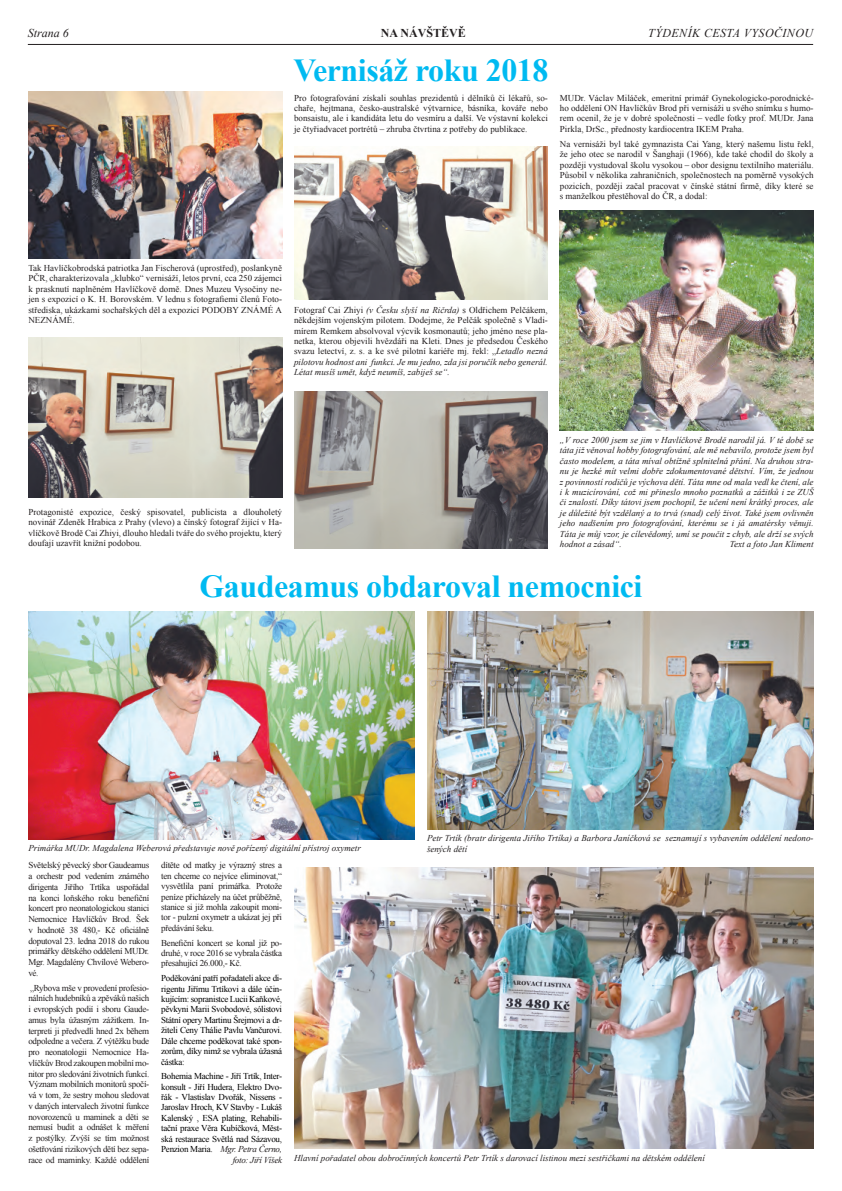
<style>
.page{position:relative;width:842px;height:1191px;background:#fff}
.page>*{position:absolute;margin:0;border:0;box-sizing:border-box;transform-origin:0 0}
.t1{font:700 32px "Times New Roman";letter-spacing:-.015em;color:#00baf1}
.t2{font:italic 12px "Times New Roman";letter-spacing:.035em;color:#231f20}
.t3{font:700 12px "Times New Roman";color:#231f20}
.t4{font:9px/10.7px "Times New Roman";color:#231f20;text-align:justify}
.t5{font:italic 9px/10.5px "Times New Roman";color:#231f20;text-align:justify}
.t6{font:9px/10.4px "Times New Roman";letter-spacing:-.03em;color:#000;text-align:justify}
.s1{font-style:italic}
.s2{font-style:italic;color:#231f20}
</style>
<div class="page">
<hr style="left:28px;top:44px;width:785px;height:1px;background:#231f20">
<img style="left:28px;top:91px;width:254px;height:168px">
<img style="left:28px;top:337px;width:254px;height:160px">
<img style="left:294px;top:146px;width:254px;height:153px">
<img style="left:294px;top:391px;width:254px;height:157px">
<img style="left:560px;top:210px;width:254px;height:220px">
<img style="left:28px;top:611px;width:387px;height:228px">
<img style="left:427px;top:611px;width:387px;height:218px">
<img style="left:294px;top:867px;width:520px;height:281px">
<h2 class="t2" style="left:28px;top:27px;width:43px">Strana 6</h2>
<h2 class="t3" style="left:381px;top:27px;width:87px">NA NÁVŠTĚVĚ</h2>
<h2 class="t2" style="left:648px;top:27px;width:166px">TÝDENÍK CESTA VYSOČINOU</h2>
<h1 class="t1" style="left:293px;top:53px;width:256px">Vernisáž roku 2018</h1>
<p class="t4" style="left:294px;top:92px;width:255px;line-height:10.4px">Pro fotografování získali souhlas prezidentů i dělníků či lékařů, so&shy;chaře, hejtmana, česko-australské výtvarnice, básníka, kováře nebo bonsaistu, ale i kandidáta letu do vesmíru a další. Ve výstavní kolekci je čtyřiadvacet portrétů – zhruba čtvrtina z potřeby do publikace.</p>
<p class="t4" style="left:560px;top:92px;width:255px">MUDr. Václav Miláček, emeritní primář Gynekologicko-porodnické&shy;ho oddělení ON Havlíčkův Brod při vernisáži u svého snímku s humo&shy;rem ocenil, že je v dobré společnosti – vedle fotky prof. MUDr. Jana Pirkla, DrSc., přednosty kardiocentra IKEM Praha.</p>
<p class="t4" style="left:560px;top:138px;width:255px">Na vernisáži byl také gymnazista Cai Yang, který našemu listu řekl, že jeho otec se narodil v Šanghaji (1966), kde také chodil do školy a později vystudoval školu vysokou – obor designu textilního materiálu.<br>Působil v několika zahraničních, společnostech na poměrně vysokých pozicích, později začal pracovat v čínské státní firmě, díky které se s manželkou přestěhoval do ČR, a dodal:</p>
<p class="t4" style="left:28px;top:262px;width:255px">Tak Havlíčkobrodská patriotka Jan Fischerová (uprostřed), poslankyně PČR, charakterizovala „klubko“ vernisáží, letos první, cca 250 zájemci k prasknutí naplněném Havlíčkově domě. Dnes Muzeu Vysočiny ne&shy;jen s expozicí o K. H. Borovském. V lednu s fotografiemi členů Foto&shy;střediska, ukázkami sochařských děl a expozicí PODOBY ZNÁMÉ A NEZNÁMÉ.</p>
<p class="t4" style="left:294px;top:305px;width:255px;line-height:10.4px">Fotograf Cai Zhiyi <span class="s1">(v Česku slyší na Ričrda)</span> s Oldřichem Pelčákem, někdejším vojenským pilotem. Dodejme, že Pelčák společně s Vladi&shy;mírem Remkem absolvoval výcvik kosmonautů; jeho jméno nese pla&shy;netka, kterou objevili hvězdáři na Kleti. Dnes je předsedou Českého svazu letectví, z. s. a ke své pilotní kariéře mj. řekl: „<span class="s1">Letadlo nezná pilotovu hodnost ani funkci. Je mu jedno, zda jsi poručík nebo generál.<br>Létat musíš umět, když neumíš, zabiješ se“.</span></p>
<p class="t4" style="left:28px;top:506px;width:255px">Protagonisté expozice, český spisovatel, publicista a dlouholetý novinář Zdeněk Hrabica z Prahy (vlevo) a čínský fotograf žijící v Ha&shy;vlíčkově Brodě Cai Zhiyi, dlouho hledali tváře do svého projektu, který doufají uzavřít knižní podobou.</p>
<p class="t5" style="left:560px;top:434px;width:255px">„V roce 2000 jsem se jim v Havlíčkově Brodě narodil já. V té době se táta již věnoval hobby fotografování, ale mě nebavilo, protože jsem byl často modelem, a táta míval obtížně splnitelná přání. Na druhou stra&shy;nu je hezké mít velmi dobře zdokumentované dětství. Vím, že jednou z povinností rodičů je výchova dětí. Táta mne od mala vedl ke čtení, ale i k muzicírování, což mi přineslo mnoho poznatků a zážitků i ze ZUŠ či znalostí. Díky tátovi jsem pochopil, že učení není krátký proces, ale je důležité být vzdělaný a to trvá (snad) celý život. Také jsem ovlivněn jeho nadšením pro fotografování, kterému se i já amatérsky věnuji.<br>Táta je můj vzor, je cílevědomý, umí se poučit z chyb, ale drží se svých hodnot a zásad“.</p>
<p class="t5" style="left:730px;top:539px;width:85px">Text a foto Jan Kliment</p>
<h1 class="t1" style="left:199px;top:569px;width:444px">Gaudeamus obdaroval nemocnici</h1>
<p class="t5" style="left:28px;top:843px;width:334px">Primářka MUDr. Magdalena Weberová představuje nově pořízený digitální přístroj oxymetr</p>
<p class="t5" style="left:427px;top:833px;width:388px">Petr Trtík (bratr dirigenta Jiřího Trtíka) a Barbora Janíčková se seznamují s vybavením oddělení nedono&shy;šených dětí</p>
<p class="t4" style="left:28px;top:860px;width:122px">Světelský pěvecký sbor Gaudeamus a orchestr pod vedením známého dirigenta Jiřího Trtíka uspořádal na konci loňského roku benefiční koncert pro neonatologickou stanici Nemocnice Havlíčkův Brod. Šek v hodnotě 38 480,- Kč oficiálně doputoval 23. ledna 2018 do rukou primářky dětského oddělení MUDr.<br>Mgr. Magdalény Chvílové Webero&shy;vé.</p>
<p class="t4" style="left:28px;top:982px;width:122px">„Rybova mše v provedení profesio&shy;nálních hudebníků a zpěváků našich i evropských podií i sboru Gaude&shy;amus byla úžasným zážitkem. In&shy;terpreti ji předvedli hned 2x během odpoledne a večera. Z výtěžku bude pro neonatologii Nemocnice Ha&shy;vlíčkův Brod zakoupen mobilní mo&shy;nitor pro sledování životních funkcí.<br>Význam mobilních monitorů spočí&shy;vá v tom, že sestry mohou sledovat v daných intervalech životní funkce novorozenců u maminek a děti se nemusí budit a odnášet k měření z postýlky. Zvýší se tím možnost ošetřování rizikových dětí bez sepa&shy;race od maminky. Každé oddělení</p>
<p class="t4" style="left:161px;top:860px;width:122px;line-height:10.4px">dítěte od matky je výrazný stres a ten chceme co nejvíce eliminovat,“ vysvětlila paní primářka. Protože peníze přicházely na účet průběžně, stanice si již mohla zakoupit moni&shy;tor - pulzní oxymetr a ukázat jej při předávání šeku.</p>
<p class="t4" style="left:161px;top:937px;width:122px;line-height:10.4px">Benefiční koncert se konal již po&shy;druhé, v roce 2016 se vybrala částka přesahující 26.000,- Kč.</p>
<p class="t6" style="left:161px;top:972px;width:122px">Poděkování patří pořadateli akce di&shy;rigentu Jiřímu Trtíkovi a dále účin&shy;kujícím: sopranistce Lucii Kaňkové, pěvkyni Marii Svobodové, sólistovi Státní opery Martinu Šrejmovi a dr&shy;žiteli Ceny Thálie Pavlu Vančurovi.<br>Dále chceme poděkovat také spon&shy;zorům, díky nimž se vybrala úžasná částka:</p>
<p class="t6" style="left:161px;top:1071px;width:122px;text-align:right">Bohemia Machine - Jiří Trtík, Inter&shy;konsult - Jiří Hudera, Elektro Dvo&shy;řák - Vlastislav Dvořák, Nissens -<br>Jaroslav Hroch, KV Stavby - Lukáš<br>Kalenský , ESA plating, Rehabili&shy;tační praxe Věra Kubíčková, Měst&shy;ská restaurace Světlá nad Sázavou,<br>Penzion Maria. <span class="s2">Mgr. Petra Černo, foto: Jiří Víšek</span></p>
<p class="t5" style="left:294px;top:1152px;width:412px">Hlavní pořadatel obou dobročinných koncertů Petr Trtík s darovací listinou mezi sestřičkami na dětském oddělení</p>
</div>
